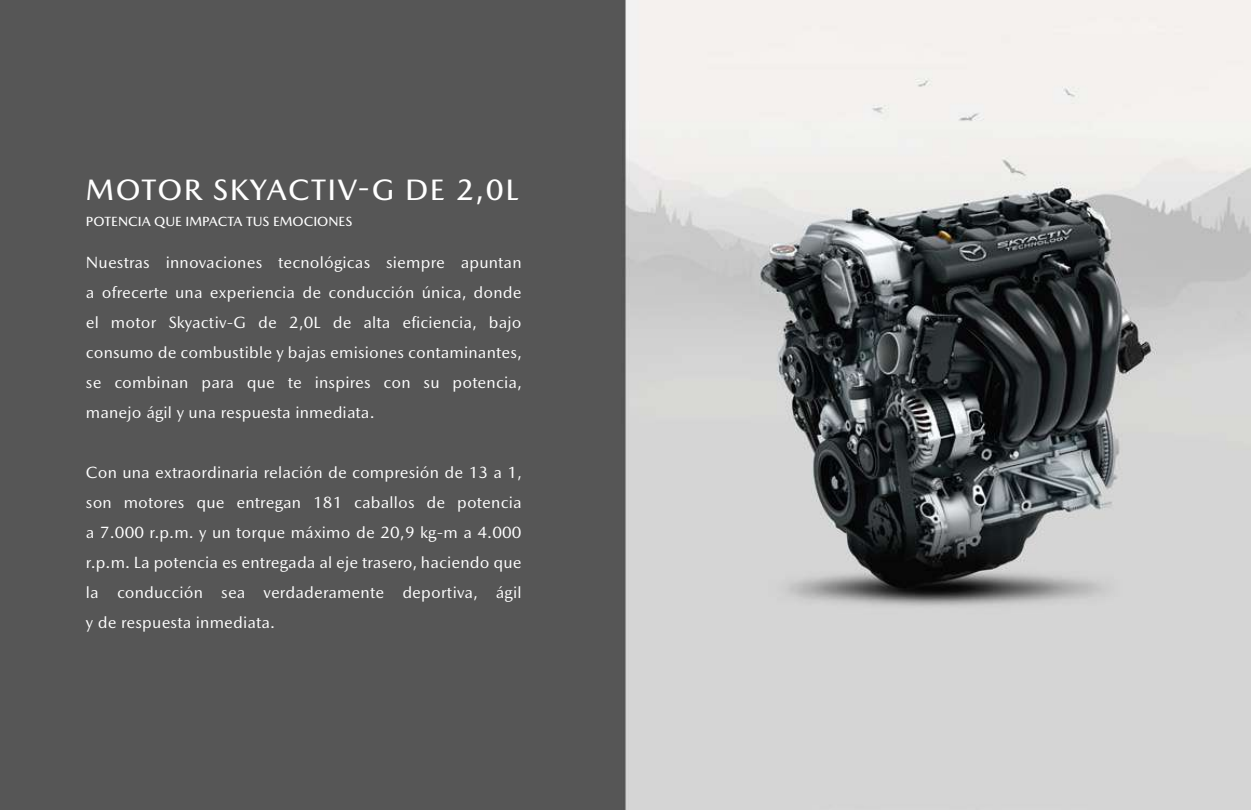
<style>
.page{position:relative;width:1251px;height:810px;background:#fff}
.page>*{position:absolute;margin:0;border:0;box-sizing:border-box;transform-origin:0 0}
.t1{font:500 30px "Mazda Type";letter-spacing:.05em;color:#fff}
.t2{font:16.5px/30px "Mazda Type";letter-spacing:.01em;color:#fff;text-align:justify}
.t3{font:500 13.5px "Mazda Type";color:#fff}
</style>
<div class="page">
<img style="left:0;top:0;width:1251px;height:810px">
<h1 class="t1" style="left:86px;top:172px;width:434px">MOTOR SKYACTIV-G DE 2,0L</h1>
<p class="t3" style="left:86px;top:213px;width:268px">POTENCIA QUE IMPACTA TUS EMOCIONES</p>
<p class="t2" style="left:86px;top:247px;width:438px">Nuestras innovaciones tecnológicas siempre apuntan a ofrecerte una experiencia de conducción única, donde el motor Skyactiv-G de 2,0L de alta eficiencia, bajo consumo de combustible y bajas emisiones contaminantes, se combinan para que te inspires con su potencia, manejo ágil y una respuesta inmediata.</p>
<p class="t2" style="left:86px;top:457px;width:438px">Con una extraordinaria relación de compresión de 13 a 1, son motores que entregan 181 caballos de potencia a 7.000 r.p.m. y un torque máximo de 20,9 kg-m a 4.000 r.p.m. La potencia es entregada al eje trasero, haciendo que la conducción sea verdaderamente deportiva, ágil y de respuesta inmediata.</p>
</div>
